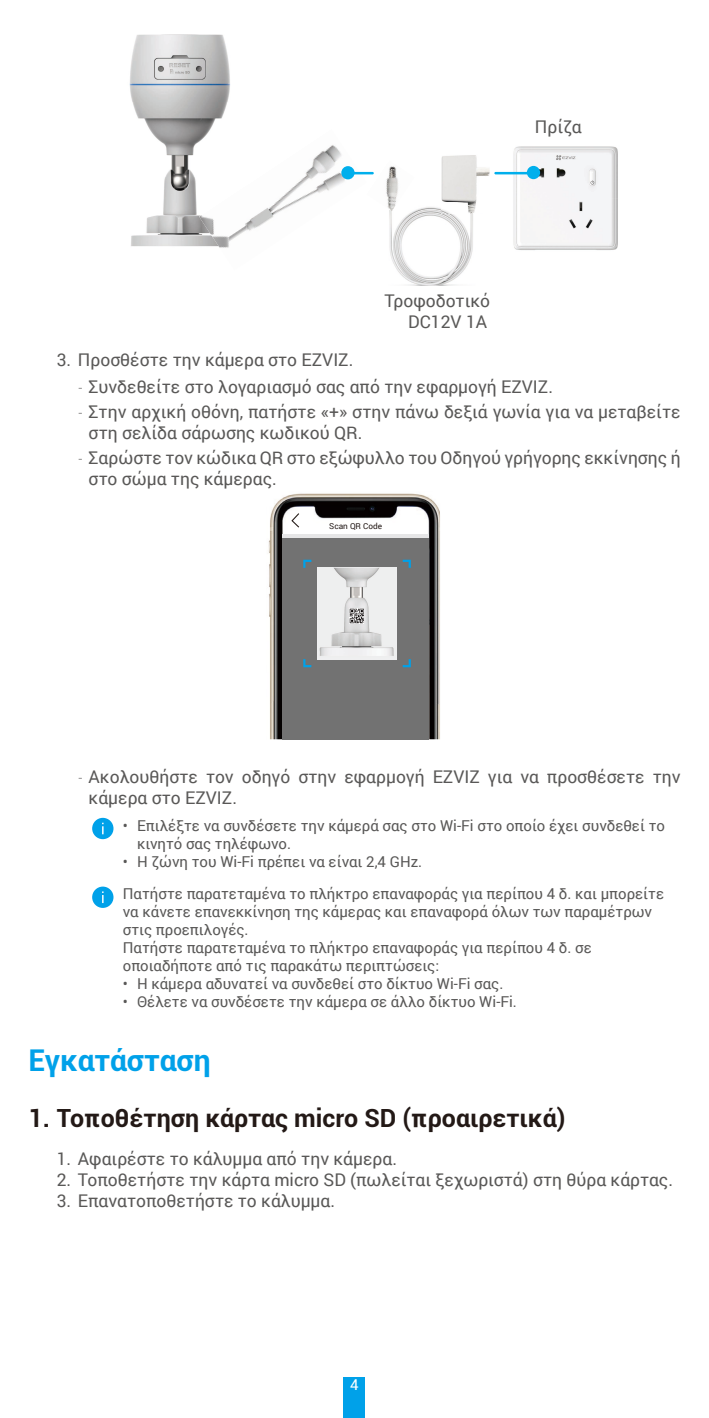
<style>
.page{position:relative;width:709px;height:1418px;background:#fff}
.page>*{position:absolute;margin:0;border:0;box-sizing:border-box;transform-origin:0 0}
.t1{font:700 30px "Roboto";color:#00a1e9}
.t2{font:700 25px "Roboto";color:#231916}
.t3{font:17.5px/21px "Roboto";color:#595857}
.t4{font:15px/18px "Roboto";color:#595857}
.t5{font:15px "Roboto";color:#fff}
.t6{font:8.25px "Roboto";color:#231916}
.s1{font-family:"DIN Cond";font-weight:300}
</style>
<div class="page">
<div style="left:344px;top:1376px;width:21px;height:41px;background:#00a1e9"></div>
<img style="left:389px;top:207px;width:84px;height:78px">
<img style="left:367px;top:166px;width:47px;height:43px">
<svg style="left:388px;top:202px;width:10px;height:9px"></svg>
<img style="left:442px;top:155px;width:48px;height:53px">
<img style="left:442px;top:202px;width:33px;height:11px">
<img style="left:511px;top:146px;width:107px;height:104px">
<img style="left:246px;top:145px;width:121px;height:86px">
<div style="left:527px;top:166px;width:13px;height:13px;background:#00afec;border-radius:50%"></div>
<div style="left:341px;top:166px;width:13px;height:13px;background:#00afec;border-radius:50%"></div>
<hr style="left:349px;top:172px;width:25px;height:2px;background:#00afec">
<hr style="left:494px;top:172px;width:36px;height:2px;background:#00afec">
<img style="left:129px;top:34px;width:102px;height:213px">
<img style="left:199px;top:185px;width:47px;height:63px">
<img style="left:268px;top:493px;width:172px;height:246px">
<div style="left:283px;top:537px;width:146px;height:202px;background:#727272"></div>
<svg style="left:283px;top:533px;width:146px;height:4px"></svg>
<svg style="left:291px;top:513px;width:8px;height:14px"></svg>
<div style="left:317px;top:567px;width:80px;height:92px;background:#efeff0"></div>
<svg style="left:303px;top:559px;width:8px;height:9px"></svg>
<svg style="left:403px;top:559px;width:8px;height:9px"></svg>
<svg style="left:303px;top:659px;width:8px;height:8px"></svg>
<svg style="left:403px;top:659px;width:8px;height:8px"></svg>
<img style="left:319px;top:567px;width:75px;height:89px">
<img style="left:349px;top:608px;width:15px;height:15px">
<div style="left:92px;top:817px;width:21px;height:22px;background:#00a1e9;border-radius:50%"></div>
<svg style="left:102px;top:822px;width:2px;height:12px"></svg>
<div style="left:92px;top:886px;width:21px;height:21px;background:#00a1e9;border-radius:50%"></div>
<svg style="left:102px;top:891px;width:2px;height:12px"></svg>
<p class="t3" style="left:535px;top:116px;width:48px">Πρίζα</p>
<p class="t3" style="left:384px;top:289px;width:107px;text-align:right">Τροφοδοτικό<br>DC12V 1A</p>
<p class="t3" style="left:57px;top:349px;width:298px">3. Προσθέστε την κάμερα στο EZVIZ.</p>
<p class="t3" style="left:78px;top:376px;width:476px"><span class="s1">-</span> Συνδεθείτε στο λογαριασμό σας από την εφαρμογή EZVIZ.</p>
<p class="t3" style="left:89px;top:400px;width:593px;text-indent:-11px"><span class="s1">-</span> Στην αρχική οθόνη, πατήστε «+» στην πάνω δεξιά γωνία για να μεταβείτε στη σελίδα σάρωσης κωδικού QR.</p>
<p class="t3" style="left:89px;top:446px;width:593px;text-indent:-11px"><span class="s1">-</span> Σαρώστε τον κώδικα QR στο εξώφυλλο του Οδηγού γρήγορης εκκίνησης ή στο σώμα της κάμερας.</p>
<p class="t6" style="left:329px;top:521px;width:54px">Scan QR Code</p>
<p class="t3" style="left:89px;top:765px;width:593px;text-indent:-11px"><span class="s1">-</span> Ακολουθήστε τον οδηγό στην εφαρμογή EZVIZ για να προσθέσετε την κάμερα στο EZVIZ.</p>
<p class="t4" style="left:137px;top:815px;width:529px;text-indent:-14px">• Επιλέξτε να συνδέσετε την κάμερά σας στο Wi-Fi στο οποίο έχει συνδεθεί το κινητό σας τηλέφωνο.</p>
<p class="t4" style="left:123px;top:844px;width:543px;line-height:32.8px">• Η ζώνη του Wi-Fi πρέπει να είναι 2,4 GHz.<br>Πατήστε παρατεταμένα το πλήκτρο επαναφοράς για περίπου 4 δ. και μπορείτε</p>
<p class="t4" style="left:123px;top:902px;width:531px">να κάνετε επανεκκίνηση της κάμερας και επαναφορά όλων των παραμέτρων στις προεπιλογές.<br>Πατήστε παρατεταμένα το πλήκτρο επαναφοράς για περίπου 4 δ. σε οποιαδήποτε από τις παρακάτω περιπτώσεις:</p>
<p class="t4" style="left:123px;top:974px;width:382px">• Η κάμερα αδυνατεί να συνδεθεί στο δίκτυο Wi-Fi σας.</p>
<p class="t4" style="left:123px;top:992px;width:395px">• Θέλετε να συνδέσετε την κάμερα σε άλλο δίκτυο Wi-Fi.</p>
<h1 class="t1" style="left:28px;top:1038px;width:184px">Εγκατάσταση</h1>
<h2 class="t2" style="left:28px;top:1100px;width:538px">1. Τοποθέτηση κάρτας micro SD (προαιρετικά)</h2>
<p class="t3" style="left:57px;top:1147px;width:342px">1. Αφαιρέστε το κάλυμμα από την κάμερα.</p>
<p class="t3" style="left:57px;top:1168px;width:618px">2. Τοποθετήστε την κάρτα micro SD (πωλείται ξεχωριστά) στη θύρα κάρτας.</p>
<p class="t3" style="left:57px;top:1189px;width:280px">3. Επανατοποθετήστε το κάλυμμα.</p>
<p class="t5" style="left:350px;top:1373px;width:10px">4</p>
</div>
